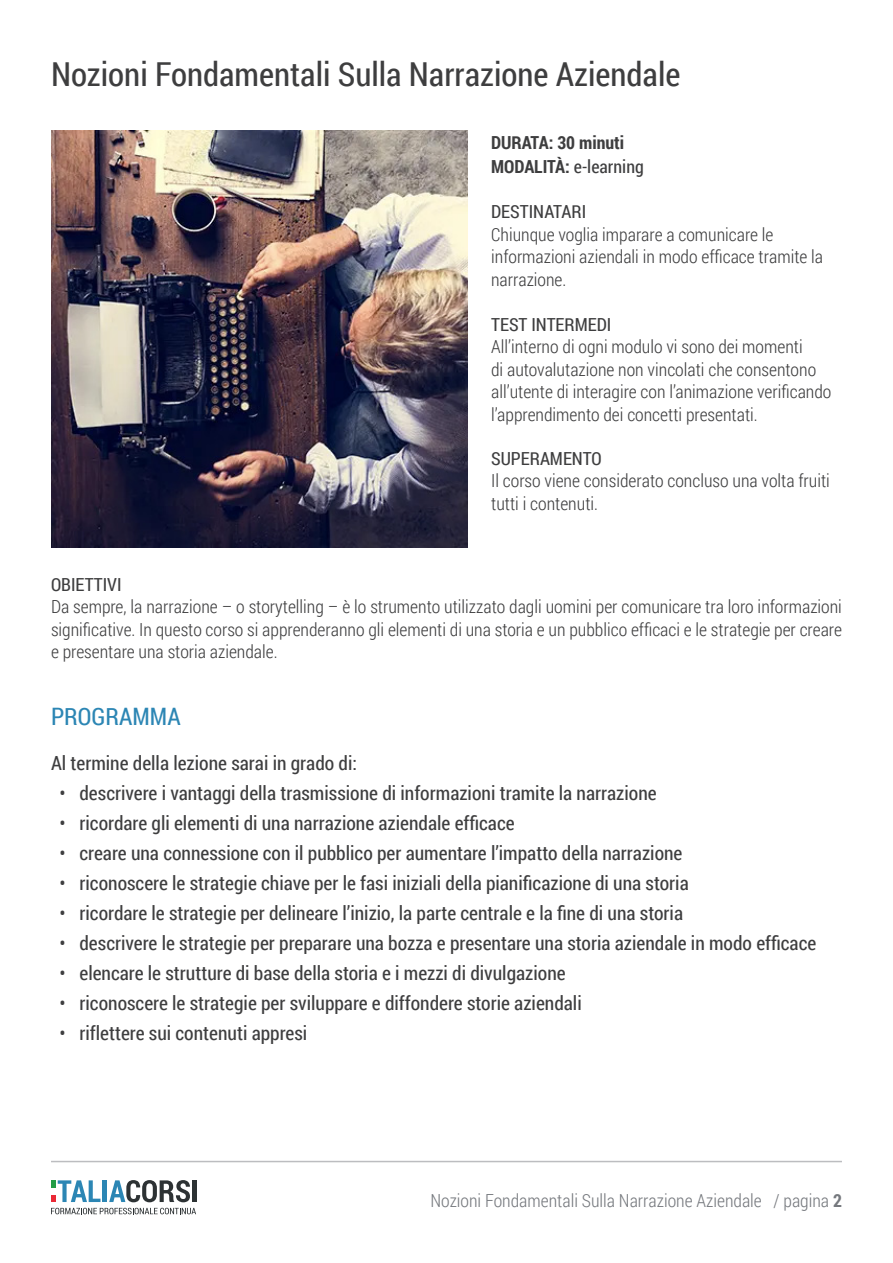
<style>
.page{position:relative;width:893px;height:1263px;background:#fff}
.page>*{position:absolute;margin:0;border:0;box-sizing:border-box;transform-origin:0 0}
.t1{font:33px "Roboto Condensed";color:#3e3e3f}
.t2{font:24px "Roboto Condensed";color:#2c86b4}
.t3{font:19.5px "Roboto Condensed";color:#3e3e3f}
.t4{font:300 18px/22.5px "Roboto Condensed";color:#3e3e3f}
.t5{font:300 18px "Roboto Condensed";color:#76797e}
.t6{font:18px "Roboto Condensed";color:#3e3e3f}
.t7{font:700 18px/24px "Roboto Condensed";color:#3e3e3f}
.s1{font-weight:400}
.s2{font-weight:700}
</style>
<div class="page">
<hr style="left:51px;top:1161px;width:791px;height:1px;background:#bcbdc0">
<hr style="left:103px;top:1180px;width:4px;height:22px;background:#2c86b4">
<svg style="left:109px;top:1180px;width:81px;height:22px"></svg>
<hr style="left:193px;top:1180px;width:4px;height:22px;background:#2d3234">
<svg style="left:51px;top:1208px;width:145px;height:6px"></svg>
<svg style="left:51px;top:1180px;width:49px;height:22px"></svg>
<img style="left:51px;top:131px;width:416px;height:417px">
<h1 class="t1" style="left:51px;top:51px;width:631px">Nozioni Fondamentali Sulla Narrazione Aziendale</h1>
<p class="t7" style="left:491px;top:130px;width:154px">DURATA: 30 minuti<br>MODALITÀ: <span class="s1">e-learning</span></p>
<p class="t6" style="left:491px;top:199px;width:97px">DESTINATARI</p>
<p class="t4" style="left:491px;top:223px;width:334px">Chiunque voglia imparare a comunicare le informazioni aziendali in modo efficace tramite la narrazione.</p>
<p class="t6" style="left:491px;top:312px;width:122px">TEST INTERMEDI</p>
<p class="t4" style="left:491px;top:335px;width:342px">All’interno di ogni modulo vi sono dei momenti<br>di autovalutazione non vincolati che consentono all’utente di interagire con l’animazione verificando l’apprendimento dei concetti presentati.</p>
<p class="t6" style="left:491px;top:446px;width:112px">SUPERAMENTO</p>
<p class="t4" style="left:491px;top:469px;width:340px">Il corso viene considerato concluso una volta fruiti tutti i contenuti.</p>
<p class="t6" style="left:51px;top:572px;width:72px">OBIETTIVI</p>
<p class="t4" style="left:51px;top:595px;width:792px;text-align:justify">Da sempre, la narrazione – o storytelling – è lo strumento utilizzato dagli uomini per comunicare tra loro informazioni significative. In questo corso si apprenderanno gli elementi di una storia e un pubblico efficaci e le strategie per creare e presentare una storia aziendale.</p>
<p class="t2" style="left:51px;top:699px;width:131px">PROGRAMMA</p>
<p class="t3" style="left:51px;top:749px;width:307px">Al termine della lezione sarai in grado di:</p>
<p class="t3" style="left:60px;top:779px;width:599px">• descrivere i vantaggi della trasmissione di informazioni tramite la narrazione</p>
<p class="t3" style="left:60px;top:809px;width:457px">• ricordare gli elementi di una narrazione aziendale efficace</p>
<p class="t3" style="left:60px;top:839px;width:624px">• creare una connessione con il pubblico per aumentare l’impatto della narrazione</p>
<p class="t3" style="left:60px;top:869px;width:631px">• riconoscere le strategie chiave per le fasi iniziali della pianificazione di una storia</p>
<p class="t3" style="left:60px;top:899px;width:625px">• ricordare le strategie per delineare l’inizio, la parte centrale e la fine di una storia</p>
<p class="t3" style="left:60px;top:929px;width:758px">• descrivere le strategie per preparare una bozza e presentare una storia aziendale in modo efficace</p>
<p class="t3" style="left:60px;top:959px;width:508px">• elencare le strutture di base della storia e i mezzi di divulgazione</p>
<p class="t3" style="left:60px;top:989px;width:524px">• riconoscere le strategie per sviluppare e diffondere storie aziendali</p>
<p class="t3" style="left:60px;top:1019px;width:249px">• riflettere sui contenuti appresi</p>
<p class="t5" style="left:430px;top:1188px;width:413px">Nozioni Fondamentali Sulla Narrazione Aziendale / pagina <span class="s2">2</span></p>
</div>
